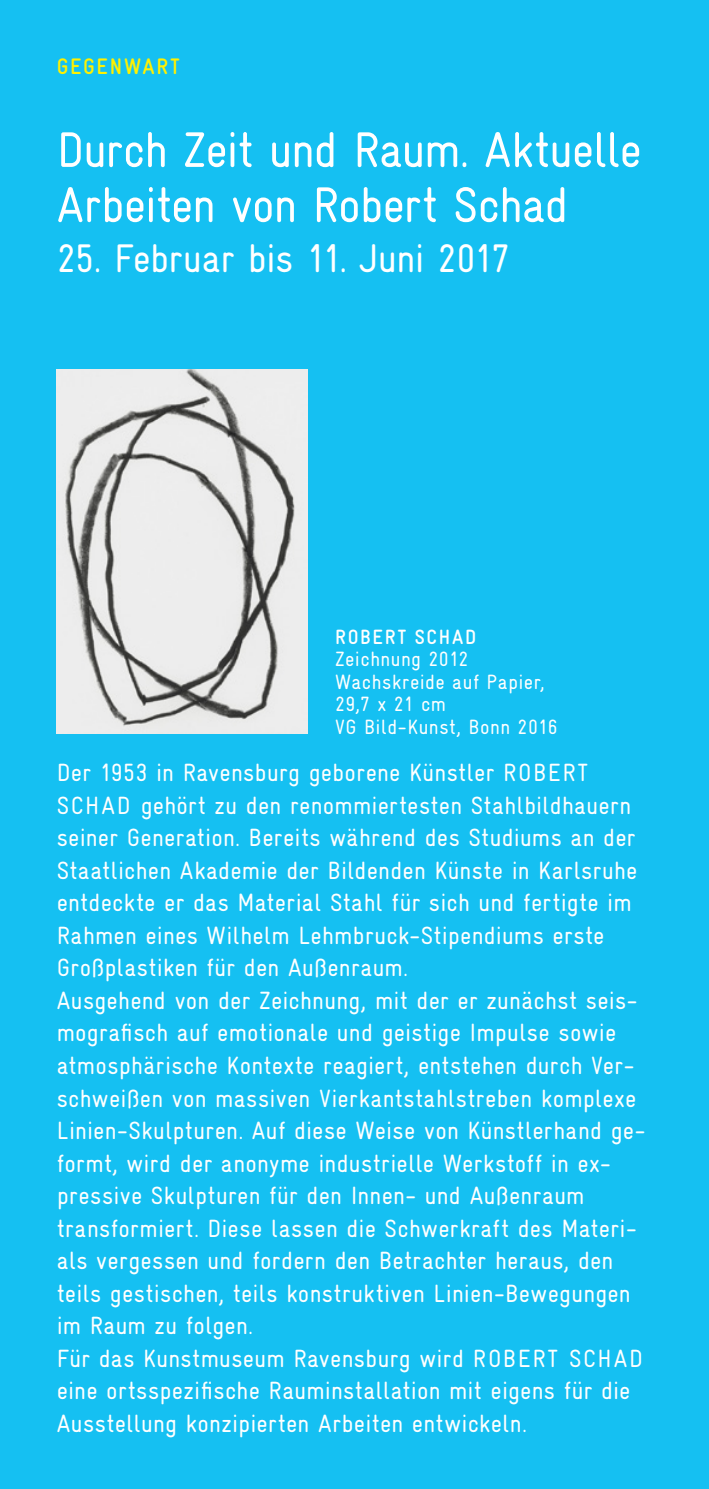
<style>
.page{position:relative;width:709px;height:1489px;background:#fff}
.page>*{position:absolute;margin:0;border:0;box-sizing:border-box;transform-origin:0 0}
.t1{font:condensed 50px/55px "Gravur";letter-spacing:-.025em;color:#fff}
.t2{font:condensed 40px "Gravur";letter-spacing:-.015em;color:#fff}
.Absatzformat_1{font:condensed 25px/32.5px "Gravur";letter-spacing:.01em;color:#fff}
.t3{font:700 condensed 22.5px "Gravur";letter-spacing:.08em;color:#fff101}
.t4{font:condensed 20.75px "Gravur";letter-spacing:.02em;color:#fff}
.t5{font:700 condensed 20.75px "Gravur";letter-spacing:.09em;color:#fff}
</style>
<div class="page">
<div style="left:0;top:0;width:709px;height:1488px;background:#15c0f2"></div>
<img style="left:57px;top:370px;width:251px;height:363px">
<p class="t3" style="left:57px;top:54px;width:124px">GEGENWART</p>
<p class="t1" style="left:57px;top:122px;width:586px">Durch Zeit und Raum. Aktuelle<br>Arbeiten von Robert Schad</p>
<p class="t2" style="left:57px;top:236px;width:455px">25. Februar bis 11. Juni 2017</p>
<p class="t5" style="left:335px;top:625px;width:143px">ROBERT SCHAD</p>
<p class="t4" style="left:335px;top:647px;width:135px">Zeichnung 2012</p>
<p class="t4" style="left:335px;top:670px;width:211px">Wachskreide auf Papier,</p>
<p class="t4" style="left:335px;top:692px;width:113px">29,7 x 21 cm</p>
<p class="t4" style="left:335px;top:715px;width:224px">VG Bild-Kunst, Bonn 2016</p>
<p class="Absatzformat_1" style="left:57px;top:756px;width:582px">Der 1953 in Ravensburg geborene Künstler ROBERT SCHAD gehört zu den renommiertesten Stahlbildhauern seiner Generation. Bereits während des Studiums an der Staatlichen Akademie der Bildenden Künste in Karlsruhe entdeckte er das Material Stahl für sich und fertigte im Rahmen eines Wilhelm Lehmbruck-Stipendiums erste Großplastiken für den Außenraum.</p>
<p class="Absatzformat_1" style="left:57px;top:984px;width:590px">Ausgehend von der Zeichnung, mit der er zunächst seis&shy;mografisch auf emotionale und geistige Impulse sowie atmosphärische Kontexte reagiert, entstehen durch Ver&shy;schweißen von massiven Vierkantstahlstreben komplexe Linien-Skulpturen. Auf diese Weise von Künstlerhand ge&shy;formt, wird der anonyme industrielle Werkstoff in ex&shy;pressive Skulpturen für den Innen- und Außenraum transformiert. Diese lassen die Schwerkraft des Materi&shy;als vergessen und fordern den Betrachter heraus, den teils gestischen, teils konstruktiven Linien-Bewegungen im Raum zu folgen.</p>
<p class="Absatzformat_1" style="left:57px;top:1341px;width:588px">Für das Kunstmuseum Ravensburg wird ROBERT SCHAD eine ortsspezifische Rauminstallation mit eigens für die<br>Ausstellung konzipierten Arbeiten entwickeln.</p>
</div>
